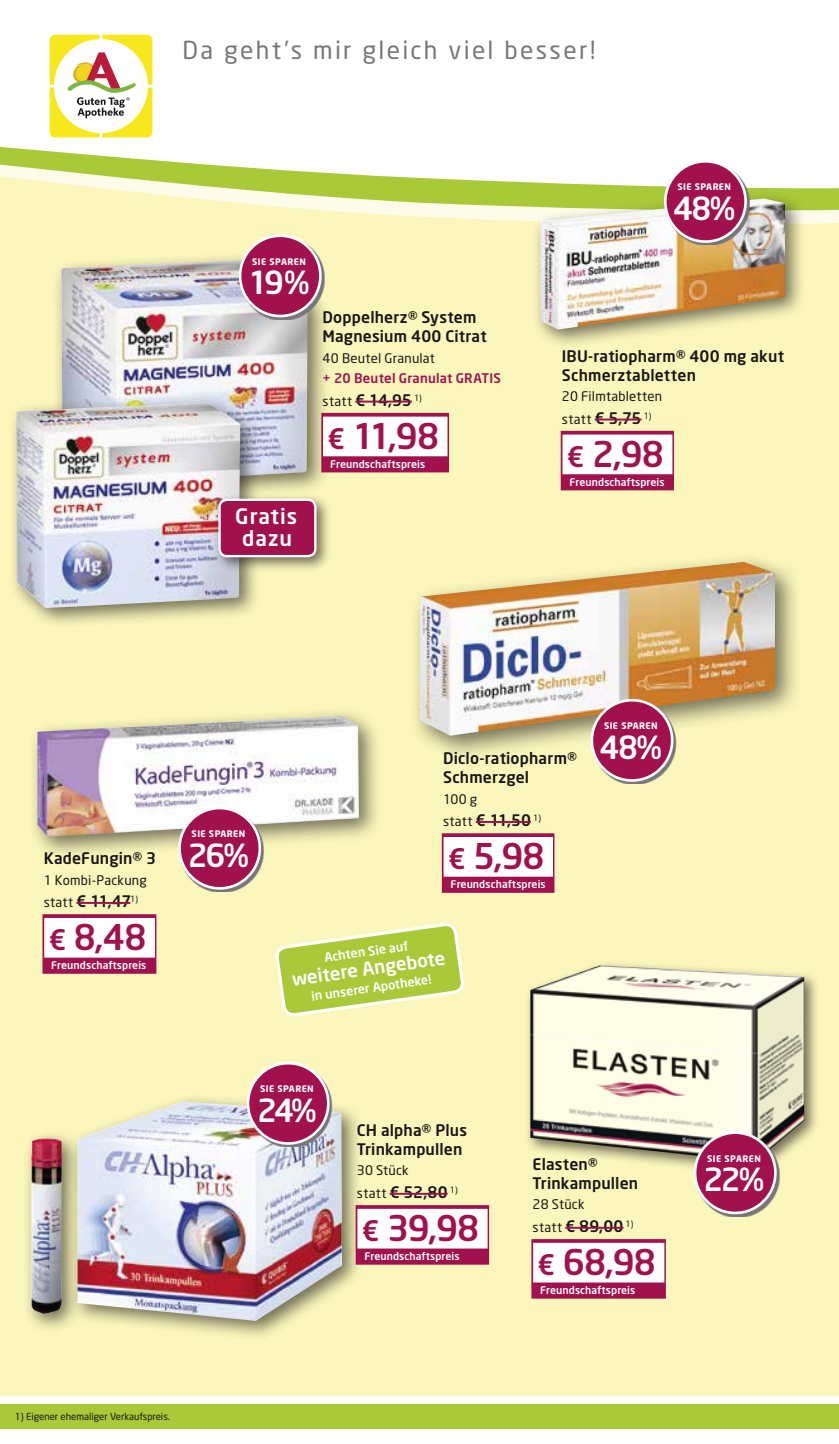
<style>
.page{position:relative;width:839px;height:1444px;background:#fff}
.page>*{position:absolute;margin:0;border:0;box-sizing:border-box;transform-origin:0 0}
.t1{font:500 35px "Neo Sans";letter-spacing:-.025em;color:#a0114d}
.t2{font:500 31.5px "Neo Sans";letter-spacing:-.075em;color:#fff}
.t3{font:24.5px "Neo Sans";letter-spacing:.09em;color:#777}
.t4{font:500 21px/22.4px "Neo Sans";letter-spacing:.05em;color:#fff;text-align:center}
.t5{font:500 18.38px "Neo Sans";color:#fff}
.t6{font:500 15.75px/19.2px "Neo Sans";letter-spacing:.01em;color:#181715}
.t7{font:13.12px/22.8px "Neo Sans";letter-spacing:.015em;color:#181715}
.t8{font:500 13.12px "Neo Sans";letter-spacing:.015em;color:#a0114d}
.t9{font:500 12.42px "Neo Sans";color:#fff}
.t10{font:500 10.5px "Neo Sans";letter-spacing:.01em;color:#fff}
.t11{font:9.62px "Neo Sans";color:#181715}
.t12{font:700 8.92px "Neo Sans";letter-spacing:.05em;color:#fff}
.s1{font-weight:400;font-size:13.12px}
.s2{font-size:28px}
.s3{font-weight:500;font-size:15.75px}
</style>
<div class="page">
<svg style="left:50px;top:35px;width:102px;height:39px"></svg>
<div style="left:0;top:1404px;width:838px;height:25px;background:#a9c938"></div>
<svg style="left:838px;top:1404px;width:1px;height:25px"></svg>
<div style="left:0;top:229px;width:838px;height:1167px;background:#fbf6bb"></div>
<svg style="left:0;top:74px;width:838px;height:152px"></svg>
<div style="left:532px;top:190px;width:274px;height:160px;background:#181715;opacity:.6"></div>
<img style="left:539px;top:198px;width:246px;height:132px">
<div style="left:560px;top:431px;width:113px;height:59px;background:#a0114d"></div>
<div style="left:562px;top:434px;width:110px;height:40px;background:#fff"></div>
<hr style="left:594px;top:418px;width:47px;height:2px;background:#a0114d">
<svg style="left:666px;top:162px;width:83px;height:83px"></svg>
<div style="left:665px;top:161px;width:80px;height:81px;background:#a0114d;border-radius:50%"></div>
<div style="left:663px;top:160px;width:83px;height:83px;border:3px solid #fff;border-radius:50%"></div>
<div style="left:408px;top:552px;width:393px;height:210px;background:#181715;opacity:.6"></div>
<img style="left:419px;top:562px;width:355px;height:174px">
<div style="left:441px;top:833px;width:113px;height:60px;background:#a0114d"></div>
<div style="left:443px;top:837px;width:110px;height:39px;background:#fff"></div>
<hr style="left:475px;top:821px;width:56px;height:2px;background:#a0114d">
<svg style="left:593px;top:701px;width:83px;height:83px"></svg>
<div style="left:591px;top:700px;width:81px;height:80px;background:#a0114d;border-radius:50%"></div>
<div style="left:590px;top:699px;width:83px;height:83px;border:3px solid #fff;border-radius:50%"></div>
<div style="left:28px;top:707px;width:354px;height:153px;background:#181715;opacity:.6"></div>
<img style="left:37px;top:716px;width:322px;height:121px">
<div style="left:42px;top:914px;width:114px;height:59px;background:#a0114d"></div>
<div style="left:44px;top:918px;width:111px;height:39px;background:#fff"></div>
<hr style="left:76px;top:902px;width:54px;height:2px;background:#a0114d">
<svg style="left:181px;top:809px;width:83px;height:83px"></svg>
<div style="left:179px;top:808px;width:81px;height:80px;background:#a0114d;border-radius:50%"></div>
<div style="left:178px;top:807px;width:83px;height:82px;border:3px solid #fff;border-radius:50%"></div>
<div style="left:52px;top:251px;width:278px;height:254px;background:#181715;opacity:.6"></div>
<img style="left:61px;top:260px;width:247px;height:223px">
<div style="left:321px;top:413px;width:128px;height:59px;background:#a0114d"></div>
<div style="left:323px;top:416px;width:124px;height:40px;background:#fff"></div>
<hr style="left:355px;top:401px;width:57px;height:1px;background:#a0114d">
<svg style="left:241px;top:237px;width:83px;height:83px"></svg>
<div style="left:240px;top:236px;width:80px;height:80px;background:#a0114d;border-radius:50%"></div>
<div style="left:239px;top:234px;width:82px;height:83px;border:3px solid #fff;border-radius:50%"></div>
<div style="left:8px;top:394px;width:253px;height:235px;background:#181715;opacity:.6"></div>
<img style="left:16px;top:402px;width:224px;height:206px">
<div style="left:213px;top:493px;width:119px;height:80px;background:#181715;opacity:.6"></div>
<div style="left:219px;top:500px;width:96px;height:56px;background:#a0114d;border-radius:7px"></div>
<div style="left:218px;top:499px;width:98px;height:58px;border:2px solid #fff;border-radius:7px"></div>
<div style="left:23px;top:1093px;width:340px;height:248px;background:#181715;opacity:.6"></div>
<img style="left:31px;top:1101px;width:311px;height:219px">
<div style="left:355px;top:1205px;width:134px;height:59px;background:#a0114d"></div>
<div style="left:357px;top:1208px;width:130px;height:40px;background:#fff"></div>
<hr style="left:389px;top:1192px;width:58px;height:2px;background:#a0114d">
<svg style="left:249px;top:1064px;width:83px;height:83px"></svg>
<div style="left:248px;top:1063px;width:80px;height:80px;background:#a0114d;border-radius:50%"></div>
<div style="left:247px;top:1062px;width:82px;height:82px;border:3px solid #fff;border-radius:50%"></div>
<div style="left:524px;top:960px;width:295px;height:217px;background:#181715;opacity:.6"></div>
<img style="left:530px;top:965px;width:274px;height:197px">
<div style="left:531px;top:1239px;width:134px;height:59px;background:#a0114d"></div>
<div style="left:533px;top:1242px;width:131px;height:40px;background:#fff"></div>
<hr style="left:565px;top:1226px;width:58px;height:2px;background:#a0114d">
<svg style="left:696px;top:1133px;width:83px;height:83px"></svg>
<div style="left:695px;top:1132px;width:80px;height:81px;background:#a0114d;border-radius:50%"></div>
<div style="left:693px;top:1131px;width:83px;height:83px;border:3px solid #fff;border-radius:50%"></div>
<svg style="left:276px;top:923px;width:187px;height:93px"></svg>
<h3 class="t3" style="left:182px;top:35px;width:414px">Da geht’s mir gleich viel besser!</h3>
<p class="t12" style="left:252px;top:256px;width:55px">SIE SPAREN</p>
<h2 class="t2" style="left:248px;top:263px;width:62px">19%</h2>
<p class="t12" style="left:677px;top:181px;width:55px">SIE SPAREN</p>
<h2 class="t2" style="left:673px;top:188px;width:64px">48%</h2>
<h3 class="t4" style="left:235px;top:504px;width:64px">Gratis dazu</h3>
<p class="t6" style="left:322px;top:307px;width:166px">Doppelherz® System<br>Magnesium 400 Citrat</p>
<p class="t7" style="left:322px;top:346px;width:114px">40 Beutel Granulat</p>
<p class="t8" style="left:322px;top:370px;width:180px">+ 20 Beutel Granulat GRATIS</p>
<p class="t6" style="left:322px;top:390px;width:101px"><span class="s1">statt</span> € 14,95 <sup>1)</sup></p>
<h1 class="t1" style="left:327px;top:414px;width:113px"><span class="s2">€</span> 11,98</h1>
<p class="t10" style="left:330px;top:457px;width:97px">Freundschaftspreis</p>
<p class="t6" style="left:562px;top:346px;width:223px">IBU-ratiopharm® 400 mg akut<br>Schmerztabletten</p>
<p class="t7" style="left:562px;top:385px;width:101px">20 Filmtabletten statt <span class="s3">€ 5,75</span> <sup>1)</sup></p>
<h1 class="t1" style="left:567px;top:432px;width:99px"><span class="s2">€</span> 2,98</h1>
<p class="t10" style="left:569px;top:475px;width:97px">Freundschaftspreis</p>
<p class="t6" style="left:44px;top:848px;width:114px">KadeFungin® 3</p>
<p class="t7" style="left:44px;top:868px;width:105px">1 Kombi-Packung</p>
<p class="t6" style="left:44px;top:891px;width:96px"><span class="s1">statt</span> € 11,47<sup>1)</sup></p>
<h1 class="t1" style="left:49px;top:915px;width:99px"><span class="s2">€</span> 8,48</h1>
<p class="t10" style="left:51px;top:958px;width:97px">Freundschaftspreis</p>
<p class="t12" style="left:192px;top:828px;width:55px">SIE SPAREN</p>
<h2 class="t2" style="left:188px;top:835px;width:63px">26%</h2>
<p class="t6" style="left:443px;top:748px;width:135px">Diclo-ratiopharm®<br>Schmerzgel</p>
<p class="t7" style="left:443px;top:787px;width:36px">100 g</p>
<p class="t6" style="left:443px;top:810px;width:99px"><span class="s1">statt</span> € 11,50 <sup>1)</sup></p>
<h1 class="t1" style="left:448px;top:834px;width:98px"><span class="s2">€</span> 5,98</h1>
<p class="t10" style="left:450px;top:877px;width:97px">Freundschaftspreis</p>
<p class="t9" style="left:323px;top:949px;width:86px;rotate:-8deg">Achten Sie auf</p>
<p class="t5" style="left:290px;top:967px;width:156px;rotate:-8deg">weitere Angebote</p>
<p class="t9" style="left:310px;top:988px;width:123px;rotate:-8deg">in unserer Apotheke!</p>
<p class="t12" style="left:604px;top:720px;width:55px">SIE SPAREN</p>
<h2 class="t2" style="left:599px;top:727px;width:64px">48%</h2>
<p class="t12" style="left:260px;top:1083px;width:55px">SIE SPAREN</p>
<h2 class="t2" style="left:257px;top:1090px;width:61px">24%</h2>
<p class="t6" style="left:357px;top:1120px;width:112px">CH alpha® Plus<br>Trinkampullen</p>
<p class="t7" style="left:357px;top:1159px;width:53px">30 Stück</p>
<p class="t6" style="left:357px;top:1182px;width:102px"><span class="s1">statt</span> € 52,80 <sup>1)</sup></p>
<h1 class="t1" style="left:362px;top:1206px;width:119px"><span class="s2">€</span> 39,98</h1>
<p class="t10" style="left:364px;top:1249px;width:97px">Freundschaftspreis</p>
<p class="t6" style="left:532px;top:1154px;width:107px">Elasten®<br>Trinkampullen</p>
<p class="t7" style="left:532px;top:1193px;width:53px">28 Stück</p>
<p class="t6" style="left:532px;top:1216px;width:102px"><span class="s1">statt</span> € 89,00 <sup>1)</sup></p>
<h1 class="t1" style="left:537px;top:1240px;width:120px"><span class="s2">€</span> 68,98</h1>
<p class="t10" style="left:540px;top:1283px;width:97px">Freundschaftspreis</p>
<p class="t12" style="left:707px;top:1152px;width:55px">SIE SPAREN</p>
<h2 class="t2" style="left:703px;top:1159px;width:62px">22%</h2>
<p class="t11" style="left:15px;top:1411px;width:156px">1) Eigener ehemaliger Verkaufspreis.</p>
</div>
